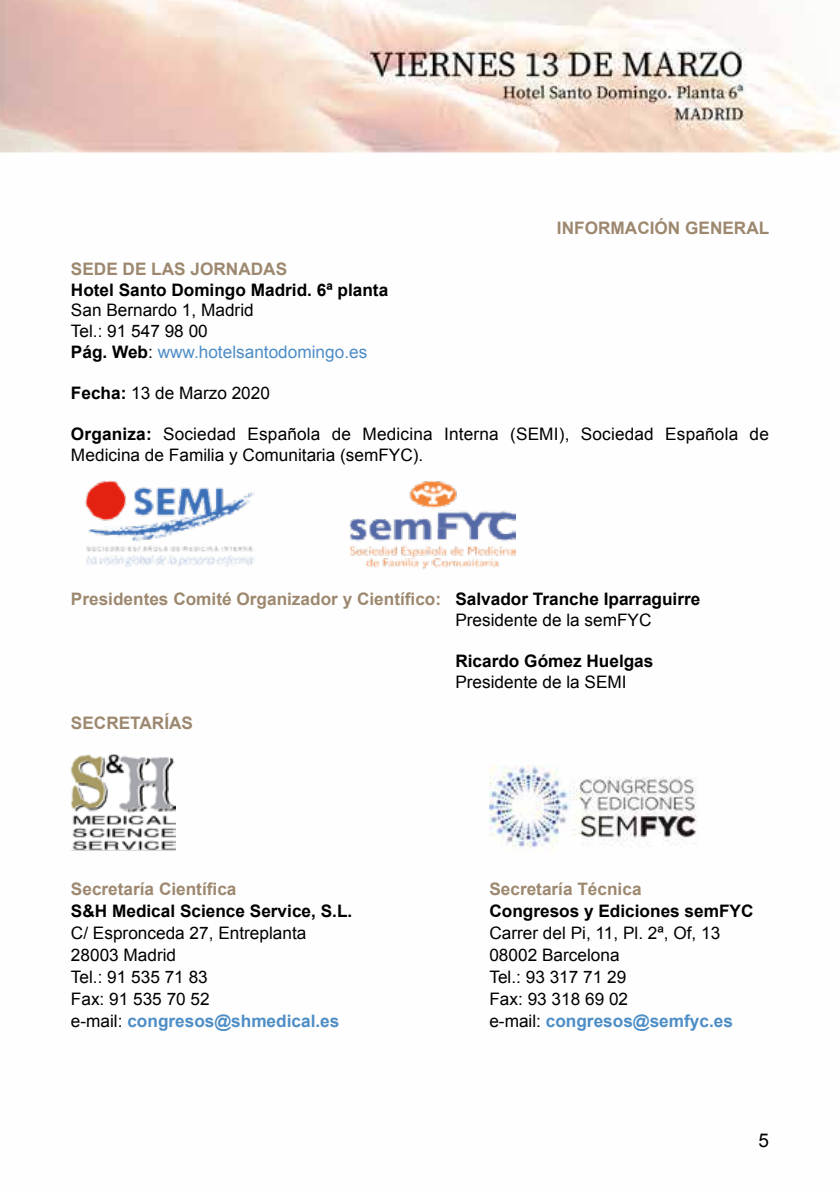
<style>
.page{position:relative;width:840px;height:1191px;background:#fff}
.page>*{position:absolute;margin:0;border:0;box-sizing:border-box;transform-origin:0 0}
.t1{font:19px "Arial";color:#000}
.t2{font:17.2px/20.6px "Arial";color:#000}
.t3{font:700 17.2px/20.6px "Arial";color:#9d886f}
.t4{font:700 17.2px "Arial";color:#000}
.t5{font:700 17.2px "Arial";color:#4d8dc6}
.s1{font-weight:700}
.s2{color:#4d8dc6}
.s3{color:#000}
.s4{font-weight:400;color:#000}
</style>
<div class="page">
<img style="left:0;top:0;width:839px;height:853px">
<img style="left:71px;top:753px;width:104px;height:99px">
<img style="left:489px;top:766px;width:218px;height:86px">
<img style="left:85px;top:481px;width:169px;height:85px">
<img style="left:350px;top:481px;width:165px;height:88px">
<p class="t3" style="left:556px;top:218px;width:214px">INFORMACIÓN GENERAL</p>
<p class="t3" style="left:71px;top:259px;width:217px">SEDE DE LAS JORNADAS</p>
<p class="t4" style="left:71px;top:278px;width:318px">Hotel Santo Domingo Madrid. 6ª planta</p>
<p class="t2" style="left:71px;top:300px;width:298px">San Bernardo 1, Madrid<br>Tel.: 91 547 98 00<br><span class="s1">Pág. Web</span>: <span class="s2">www.hotelsantodomingo.es</span></p>
<p class="t2" style="left:71px;top:383px;width:200px"><span class="s1">Fecha:</span> 13 de Marzo 2020</p>
<p class="t2" style="left:71px;top:424px;width:699px"><span class="s1">Organiza:</span> Sociedad Española de Medicina Interna (SEMI), Sociedad Española de<br>Medicina de Familia y Comunitaria (semFYC).</p>
<p class="t3" style="left:455px;top:589px;width:246px;text-indent:-384px">Presidentes Comité Organizador y Científico: <span class="s3">Salvador Tranche Iparraguirre<br></span><span class="s4">Presidente de la semFYC</span></p>
<p class="t4" style="left:455px;top:650px;width:199px">Ricardo Gómez Huelgas</p>
<p class="t2" style="left:455px;top:672px;width:173px">Presidente de la SEMI</p>
<p class="t3" style="left:71px;top:713px;width:123px">SECRETARÍAS</p>
<p class="t3" style="left:71px;top:879px;width:167px">Secretaría Científica</p>
<p class="t3" style="left:489px;top:879px;width:154px">Secretaría Técnica</p>
<p class="t4" style="left:71px;top:900px;width:283px">S&amp;H Medical Science Service, S.L.</p>
<p class="t4" style="left:489px;top:900px;width:265px">Congresos y Ediciones semFYC</p>
<p class="t2" style="left:71px;top:923px;width:237px">C/ Espronceda 27, Entreplanta</p>
<p class="t2" style="left:489px;top:923px;width:232px">Carrer del Pi, 11, Pl. 2ª, Of, 13</p>
<p class="t2" style="left:71px;top:945px;width:107px">28003 Madrid</p>
<p class="t2" style="left:489px;top:945px;width:132px">08002 Barcelona</p>
<p class="t2" style="left:71px;top:967px;width:138px">Tel.: 91 535 71 83</p>
<p class="t2" style="left:489px;top:967px;width:138px">Tel.: 93 317 71 29</p>
<p class="t2" style="left:71px;top:989px;width:140px">Fax: 91 535 70 52</p>
<p class="t2" style="left:489px;top:989px;width:140px">Fax: 93 318 69 02</p>
<p class="t5" style="left:71px;top:1010px;width:270px"><span class="s4">e-mail:</span> congresos@shmedical.es</p>
<p class="t5" style="left:489px;top:1010px;width:245px"><span class="s4">e-mail:</span> congresos@semfyc.es</p>
<p class="t1" style="left:758px;top:1127px;width:12px">5</p>
</div>
